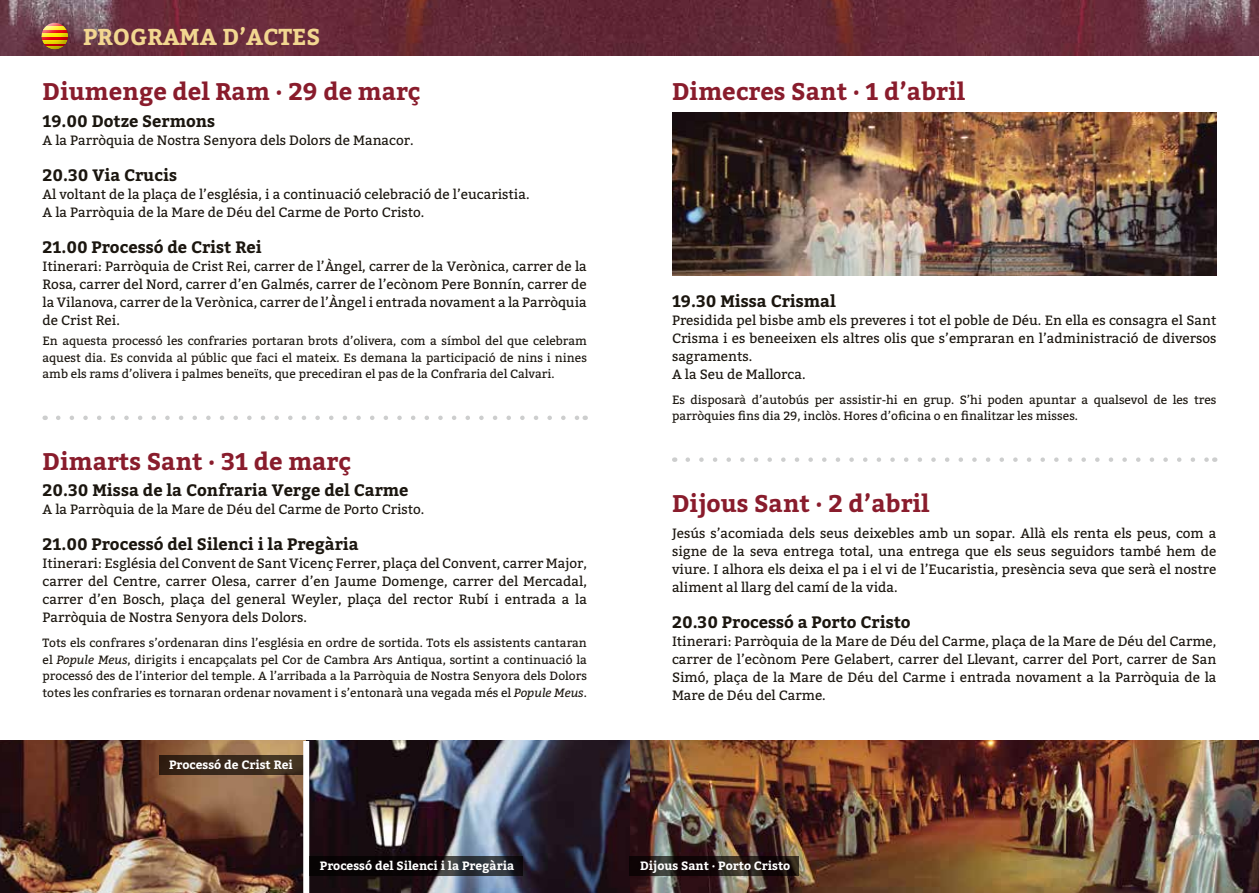
<style>
.page{position:relative;width:1259px;height:893px;background:#fff}
.page>*{position:absolute;margin:0;border:0;box-sizing:border-box;transform-origin:0 0}
.t1{font:700 24px "Bitter";color:#891c2c}
.t2{font:700 22.95px "Bitter";color:#f2d790}
.t3{font:700 16.5px "Bitter";color:#1b160f}
.t4{font:13.5px/18px "Bitter";color:#1b160f;text-align:justify}
.t5{font:12px/16.5px "Bitter";color:#1b160f;text-align:justify}
.t6{font:700 12px "Bitter";color:#fff}
.s1{font-style:italic}
</style>
<div class="page">
<img style="left:0;top:0;width:1259px;height:55px">
<svg style="left:40px;top:21px;width:28px;height:29px"></svg>
<img style="left:0;top:741px;width:1259px;height:152px">
<svg style="left:58px;top:416px;width:520px;height:4px"></svg>
<img style="left:672px;top:113px;width:544px;height:163px">
<svg style="left:687px;top:457px;width:520px;height:5px"></svg>
<div style="left:159px;top:755px;width:147px;height:19px;background:linear-gradient(to right,#2f1d12,#463825)"></div>
<div style="left:303px;top:741px;width:6px;height:152px;background:#fff"></div>
<svg style="left:309px;top:857px;width:213px;height:19px;background:#161517"></svg>
<svg style="left:629px;top:857px;width:170px;height:19px;background:#1f1714"></svg>
<h2 class="t2" style="left:83px;top:22px;width:239px">PROGRAMA D’ACTES</h2>
<h1 class="t1" style="left:43px;top:76px;width:379px">Diumenge del Ram · 29 de març</h1>
<p class="t3" style="left:43px;top:110px;width:174px">19.00 Dotze Sermons</p>
<p class="t4" style="left:43px;top:131px;width:373px">A la Parròquia de Nostra Senyora dels Dolors de Manacor.</p>
<p class="t3" style="left:43px;top:164px;width:136px">20.30 Via Crucis</p>
<p class="t4" style="left:43px;top:185px;width:488px">Al voltant de la plaça de l’església, i a continuació celebració de l’eucaristia.<br>A la Parròquia de la Mare de Déu del Carme de Porto Cristo.</p>
<p class="t3" style="left:43px;top:236px;width:221px">21.00 Processó de Crist Rei</p>
<p class="t4" style="left:43px;top:257px;width:546px">Itinerari: Parròquia de Crist Rei, carrer de l’Àngel, carrer de la Verònica, carrer de la Rosa, carrer del Nord, carrer d’en Galmés, carrer de l’ecònom Pere Bonnín, carrer de la Vilanova, carrer de la Verònica, carrer de l’Àngel i entrada novament a la Parròquia de Crist Rei.</p>
<p class="t5" style="left:43px;top:333px;width:546px">En aquesta processó les confraries portaran brots d’olivera, com a símbol del que celebram aquest dia. Es convida al públic que faci el mateix. Es demana la participació de nins i nines amb els rams d’olivera i palmes beneïts, que precediran el pas de la Confraria del Calvari.</p>
<h1 class="t1" style="left:43px;top:445px;width:310px">Dimarts Sant · 31 de març</h1>
<p class="t3" style="left:43px;top:479px;width:367px">20.30 Missa de la Confraria Verge del Carme</p>
<p class="t4" style="left:43px;top:500px;width:383px">A la Parròquia de la Mare de Déu del Carme de Porto Cristo.</p>
<p class="t3" style="left:43px;top:533px;width:318px">21.00 Processó del Silenci i la Pregària</p>
<p class="t4" style="left:43px;top:554px;width:546px">Itinerari: Església del Convent de Sant Vicenç Ferrer, plaça del Convent, carrer Major, carrer del Centre, carrer Olesa, carrer d’en Jaume Domenge, carrer del Mercadal, carrer d’en Bosch, plaça del general Weyler, plaça del rector Rubí i entrada a la Parròquia de Nostra Senyora dels Dolors.</p>
<p class="t5" style="left:43px;top:635px;width:546px">Tots els confrares s’ordenaran dins l’església en ordre de sortida. Tots els assistents cantaran el <span class="s1">Popule Meus</span>, dirigits i encapçalats pel Cor de Cambra Ars Antiqua, sortint a continuació la processó des de l’interior del temple. A l’arribada a la Parròquia de Nostra Senyora dels Dolors totes les confraries es tornaran ordenar novament i s’entonarà una vegada més el <span class="s1">Popule Meus</span>.</p>
<p class="t6" style="left:169px;top:757px;width:125px">Processó de Crist Rei</p>
<h1 class="t1" style="left:672px;top:76px;width:294px">Dimecres Sant · 1 d’abril</h1>
<p class="t3" style="left:672px;top:290px;width:165px">19.30 Missa Crismal</p>
<p class="t4" style="left:672px;top:311px;width:546px;text-align:left">Presidida pel bisbe amb els preveres i tot el poble de Déu. En ella es consagra el Sant Crisma i es beneeixen els altres olis que s’empraran en l’administració de diversos sagraments.<br>A la Seu de Mallorca.</p>
<p class="t5" style="left:672px;top:392px;width:546px">Es disposarà d’autobús per assistir-hi en grup. S’hi poden apuntar a qualsevol de les tres parròquies fins dia 29, inclòs. Hores d’oficina o en finalitzar les misses.</p>
<h1 class="t1" style="left:672px;top:487px;width:259px">Dijous Sant · 2 d’abril</h1>
<p class="t4" style="left:672px;top:524px;width:546px">Jesús s’acomiada dels seus deixebles amb un sopar. Allà els renta els peus, com a signe de la seva entrega total, una entrega que els seus seguidors també hem de viure. I alhora els deixa el pa i el vi de l’Eucaristia, presència seva que serà el nostre aliment al llarg del camí de la vida.</p>
<p class="t3" style="left:672px;top:611px;width:240px">20.30 Processó a Porto Cristo</p>
<p class="t4" style="left:672px;top:632px;width:546px">Itinerari: Parròquia de la Mare de Déu del Carme, plaça de la Mare de Déu del Carme, carrer de l’ecònom Pere Gelabert, carrer del Llevant, carrer del Port, carrer de San Simó, plaça de la Mare de Déu del Carme i entrada novament a la Parròquia de la Mare de Déu del Carme.</p>
<p class="t6" style="left:320px;top:858px;width:196px">Processó del Silenci i la Pregària</p>
<p class="t6" style="left:640px;top:858px;width:152px">Dijous Sant · Porto Cristo</p>
</div>
